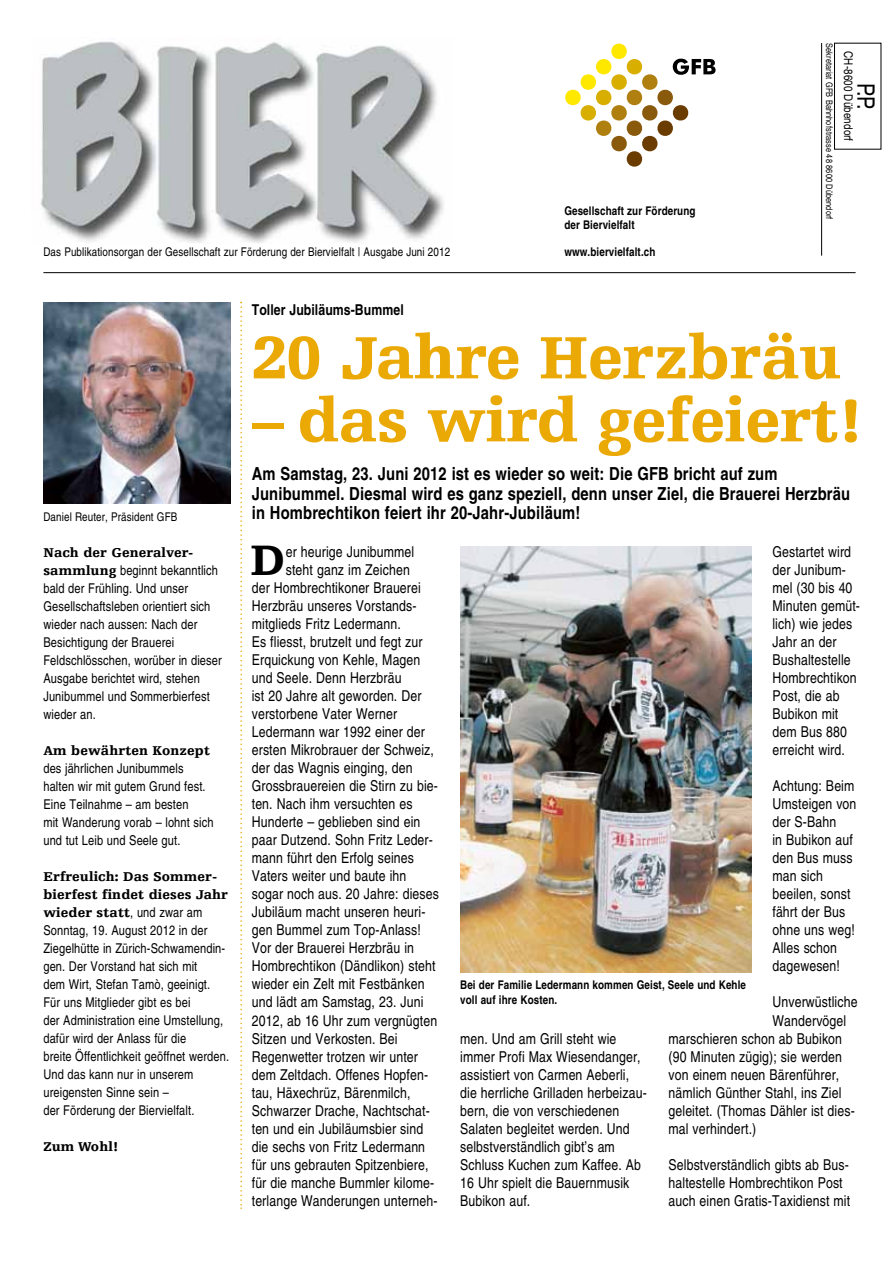
<style>
.page{position:relative;width:893px;height:1263px;background:#fff}
.page>*{position:absolute;margin:0;border:0;box-sizing:border-box;transform-origin:0 0}
.t1{font:900 63px "Egyptienne F";letter-spacing:-.005em;color:#eaa905}
.t2{font:900 45px "Egyptienne F";color:#000}
.t3{font:condensed 24px "Helvetica";color:#000}
.t4{font:700 condensed 18px/19.5px "Helvetica";letter-spacing:.01em;color:#000}
.t5{font:condensed 15px/18px "Helvetica";letter-spacing:.01em;color:#000}
.t6{font:700 condensed 15px "Helvetica";letter-spacing:.005em;color:#000}
.t7{font:condensed 13.5px/18px "Helvetica";letter-spacing:.01em;color:#000}
.t8{font:900 13.5px/18px "Egyptienne F";letter-spacing:.01em;color:#000}
.t9{font:700 condensed 12px/13.5px "Helvetica";letter-spacing:.01em;color:#000}
.t10{font:condensed 12px "Helvetica";letter-spacing:.01em;color:#000}
.t11{font:condensed 9px "Helvetica";letter-spacing:.01em;color:#000}
.s1{font-family:"Egyptienne F";font-weight:900;font-stretch:normal}
.s2{font-family:"Helvetica";font-weight:400;font-stretch:condensed}
</style>
<div class="page">
<img style="left:43px;top:302px;width:188px;height:201px">
<svg style="left:240px;top:302px;width:2px;height:907px"></svg>
<img style="left:40px;top:41px;width:404px;height:202px">
<svg style="left:565px;top:43px;width:151px;height:124px"></svg>
<hr style="left:43px;top:272px;width:813px;height:1px;background:#000">
<div style="left:834px;top:43px;width:47px;height:106px;border:1px solid #000"></div>
<hr style="left:821px;top:43px;width:1px;height:213px;background:#000">
<img style="left:460px;top:547px;width:291px;height:425px">
<p class="t10" style="left:43px;top:245px;width:408px">Das Publikationsorgan der Gesellschaft zur Förderung der Biervielfalt | Ausgabe Juni 2012</p>
<p class="t9" style="left:564px;top:204px;width:133px">Gesellschaft zur Förderung der Biervielfalt</p>
<p class="t9" style="left:564px;top:245px;width:93px">www.biervielfalt.ch</p>
<p class="t11" style="left:834px;top:43px;width:178px;rotate:90deg">Sekretariat GFB Bahnhofstrasse 48 8600 Dübendorf</p>
<p class="t10" style="left:855px;top:51px;width:92px;rotate:90deg">CH-8600 Dübendorf</p>
<h3 class="t3" style="left:880px;top:83px;width:28px;rotate:90deg">P. P.</h3>
<p class="t10" style="left:43px;top:510px;width:135px">Daniel Reuter, Präsident GFB</p>
<p class="t8" style="left:43px;top:544px;width:151px">Nach der Generalver-</p>
<p class="t7" style="left:43px;top:562px;width:180px"><span class="s1">sammlung</span> beginnt bekanntlich bald der Frühling. Und unser<br>Gesellschaftsleben orientiert sich wieder nach aussen: Nach der<br>Besichtigung der Brauerei<br>Feldschlösschen, worüber in dieser<br>Ausgabe berichtet wird, stehen<br>Junibummel und Sommerbierfest wieder an.</p>
<p class="t8" style="left:43px;top:742px;width:168px">Am bewährten Konzept</p>
<p class="t7" style="left:43px;top:760px;width:172px">des jährlichen Junibummels halten wir mit gutem Grund fest.<br>Eine Teilnahme – am besten<br>mit Wanderung vorab – lohnt sich und tut Leib und Seele gut.</p>
<p class="t8" style="left:43px;top:868px;width:186px">Erfreulich: Das Sommer&shy;bierfest findet dieses Jahr wieder statt<span class="s2">, und zwar am</span></p>
<p class="t7" style="left:43px;top:922px;width:187px">Sonntag, 19. August 2012 in der<br>Ziegelhütte in Zürich-Schwamendin&shy;gen. Der Vorstand hat sich mit<br>dem Wirt, Stefan Tamò, geeinigt.<br>Für uns Mitglieder gibt es bei<br>der Administration eine Umstellung, dafür wird der Anlass für die<br>breite Öffentlichkeit geöffnet werden.<br>Und das kann nur in unserem ureigensten Sinne sein –<br>der Förderung der Biervielfalt.</p>
<p class="t8" style="left:43px;top:1138px;width:77px">Zum Wohl!</p>
<p class="t6" style="left:252px;top:301px;width:154px">Toller Jubiläums-Bummel</p>
<h1 class="t1" style="left:252px;top:322px;width:591px">20 Jahre Herzbräu</h1>
<h1 class="t1" style="left:252px;top:385px;width:613px">– das wird gefeiert!</h1>
<p class="t4" style="left:252px;top:464px;width:600px">Am Samstag, 23. Juni 2012 ist es wieder so weit: Die GFB bricht auf zum<br>Junibummel. Diesmal wird es ganz speziell, denn unser Ziel, die Brauerei Herzbräu in Hombrechtikon feiert ihr 20-Jahr-Jubiläum!</p>
<p class="t5" style="left:286px;top:543px;width:130px">er heurige Junibummel</p>
<p class="t5" style="left:286px;top:561px;width:126px">steht ganz im Zeichen</p>
<p class="t5" style="left:252px;top:579px;width:171px">der Hombrechtikoner Brauerei</p>
<p class="t5" style="left:252px;top:597px;width:166px">Herzbräu unseres Vorstands-</p>
<p class="t5" style="left:252px;top:615px;width:150px">mitglieds Fritz Ledermann.</p>
<p class="t5" style="left:252px;top:633px;width:172px">Es fliesst, brutzelt und fegt zur</p>
<p class="t5" style="left:252px;top:651px;width:170px">Erquickung von Kehle, Magen</p>
<p class="t5" style="left:252px;top:669px;width:151px">und Seele. Denn Herzbräu</p>
<p class="t5" style="left:252px;top:687px;width:171px">ist 20 Jahre alt geworden. Der</p>
<p class="t5" style="left:252px;top:705px;width:147px">verstorbene Vater Werner</p>
<p class="t5" style="left:252px;top:723px;width:175px">Ledermann war 1992 einer der</p>
<p class="t5" style="left:252px;top:741px;width:184px">ersten Mikrobrauer der Schweiz,</p>
<p class="t5" style="left:252px;top:759px;width:162px">der das Wagnis einging, den</p>
<p class="t5" style="left:252px;top:777px;width:188px">Grossbrauereien die Stirn zu bie-</p>
<p class="t5" style="left:252px;top:795px;width:162px">ten. Nach ihm versuchten es</p>
<p class="t5" style="left:252px;top:813px;width:170px">Hunderte – geblieben sind ein</p>
<p class="t5" style="left:252px;top:831px;width:183px">paar Dutzend. Sohn Fritz Leder-</p>
<p class="t5" style="left:252px;top:849px;width:164px">mann führt den Erfolg seines</p>
<p class="t5" style="left:252px;top:867px;width:156px">Vaters weiter und baute ihn</p>
<p class="t5" style="left:252px;top:885px;width:189px">sogar noch aus. 20 Jahre: dieses</p>
<p class="t5" style="left:252px;top:903px;width:175px">Jubiläum macht unseren heuri-</p>
<p class="t5" style="left:252px;top:921px;width:171px">gen Bummel zum Top-Anlass!</p>
<p class="t5" style="left:252px;top:939px;width:164px">Vor der Brauerei Herzbräu in</p>
<p class="t5" style="left:252px;top:957px;width:185px">Hombrechtikon (Dändlikon) steht</p>
<p class="t5" style="left:252px;top:975px;width:174px">wieder ein Zelt mit Festbänken</p>
<p class="t5" style="left:252px;top:993px;width:173px">und lädt am Samstag, 23. Juni</p>
<p class="t5" style="left:252px;top:1011px;width:187px">2012, ab 16 Uhr zum vergnügten</p>
<p class="t5" style="left:252px;top:1029px;width:147px">Sitzen und Verkosten. Bei</p>
<p class="t5" style="left:252px;top:1047px;width:168px">Regenwetter trotzen wir unter</p>
<p class="t5" style="left:252px;top:1065px;width:178px">dem Zeltdach. Offenes Hopfen-</p>
<p class="t5" style="left:252px;top:1083px;width:160px">tau, Häxechrüz, Bärenmilch,</p>
<p class="t5" style="left:252px;top:1101px;width:180px">Schwarzer Drache, Nachtschat-</p>
<p class="t5" style="left:252px;top:1119px;width:173px">ten und ein Jubiläumsbier sind</p>
<p class="t5" style="left:252px;top:1137px;width:175px">die sechs von Fritz Ledermann</p>
<p class="t5" style="left:252px;top:1155px;width:178px">für uns gebrauten Spitzenbiere,</p>
<p class="t5" style="left:252px;top:1173px;width:184px">für die manche Bummler kilome-</p>
<p class="t5" style="left:252px;top:1191px;width:187px">terlange Wanderungen unterneh-</p>
<h2 class="t2" style="left:251px;top:535px;width:37px">D</h2>
<p class="t5" style="left:772px;top:543px;width:89px">Gestartet wird der Junibum&shy;mel (30 bis 40<br>Minuten gemüt&shy;lich) wie jedes<br>Jahr an der<br>Bushaltestelle<br>Hombrechtikon<br>Post, die ab<br>Bubikon mit dem Bus 880 erreicht wird.</p>
<p class="t5" style="left:772px;top:777px;width:85px">Achtung: Beim<br>Umsteigen von der S-Bahn<br>in Bubikon auf den Bus muss man sich beeilen, sonst fährt der Bus ohne uns weg!<br>Alles schon dagewesen!</p>
<p class="t5" style="left:772px;top:993px;width:87px">Unverwüstliche</p>
<p class="t5" style="left:772px;top:1011px;width:75px">Wandervögel</p>
<p class="t5" style="left:668px;top:1029px;width:175px">marschieren schon ab Bubikon</p>
<p class="t5" style="left:668px;top:1047px;width:175px">(90 Minuten zügig); sie werden</p>
<p class="t5" style="left:668px;top:1065px;width:172px">von einem neuen Bärenführer,</p>
<p class="t5" style="left:668px;top:1083px;width:174px">nämlich Günther Stahl, ins Ziel</p>
<p class="t5" style="left:668px;top:1101px;width:188px">geleitet. (Thomas Dähler ist dies-</p>
<p class="t5" style="left:668px;top:1119px;width:89px">mal verhindert.)</p>
<p class="t5" style="left:668px;top:1155px;width:183px">Selbstverständlich gibts ab Bus&shy;haltestelle Hombrechtikon Post auch einen Gratis-Taxidienst mit</p>
<p class="t9" style="left:460px;top:977px;width:287px;line-height:15px">Bei der Familie Ledermann kommen Geist, Seele und Kehle voll auf ihre Kosten.</p>
<p class="t5" style="left:460px;top:1029px;width:188px">men. Und am Grill steht wie immer Profi Max Wiesendanger, assistiert von Carmen Aeberli, die herrliche Grilladen herbeizau&shy;bern, die von verschiedenen<br>Salaten begleitet werden. Und selbstverständlich gibt’s am<br>Schluss Kuchen zum Kaffee. Ab<br>16 Uhr spielt die Bauernmusik<br>Bubikon auf.</p>
</div>
